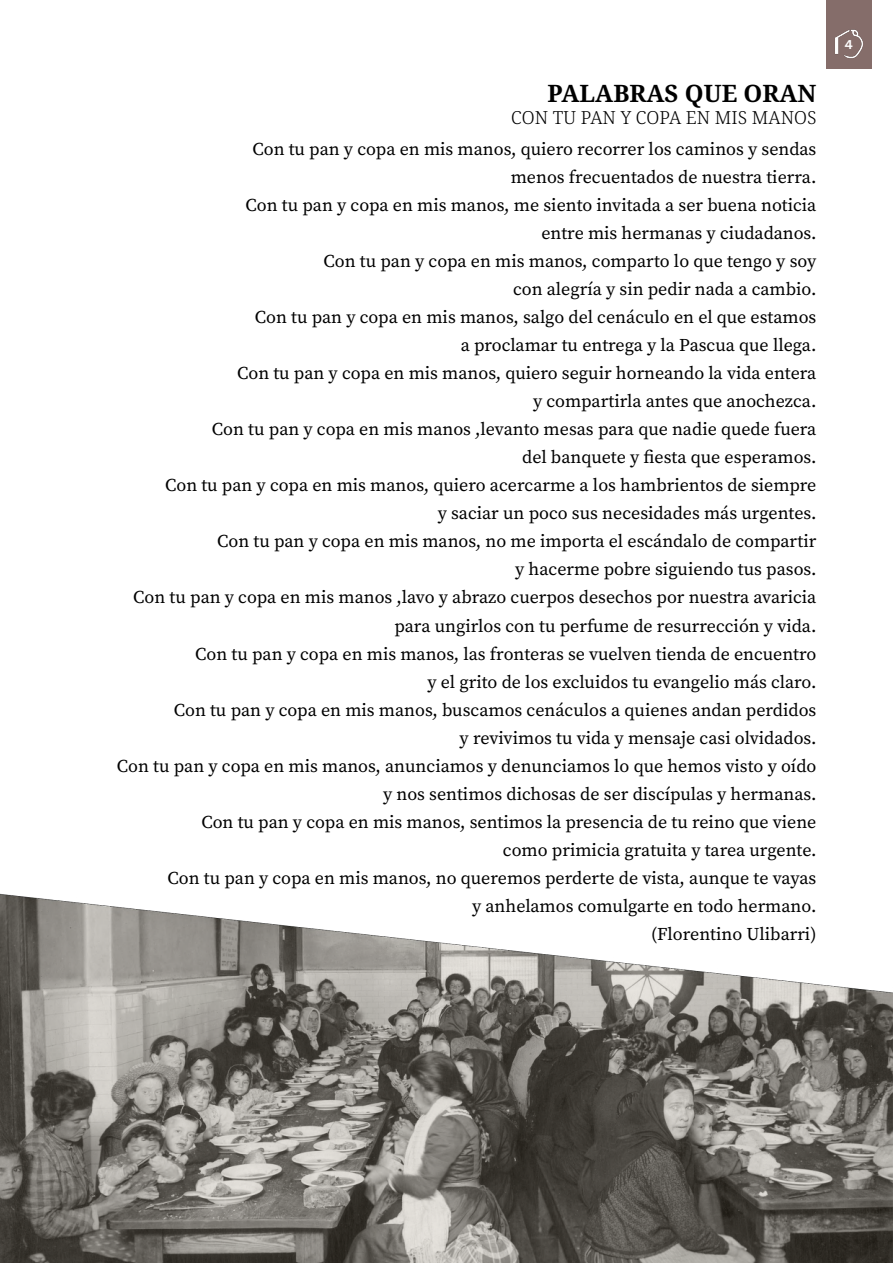
<style>
.page{position:relative;width:893px;height:1263px;background:#fff}
.page>*{position:absolute;margin:0;border:0;box-sizing:border-box;transform-origin:0 0}
.t1{font:700 24px "Noto Serif";color:#000}
.t2{font:18px/28px "Source Serif Pro";color:#000;text-align:right}
.t3{font:300 18px "Noto Serif";color:#000}
.t4{font:600 13.5px "Work Sans";color:#fff}
</style>
<div class="page">
<div style="left:826px;top:0;width:45px;height:69px;background:#856d6a"></div>
<img style="left:835px;top:30px;width:28px;height:17px">
<img style="left:0;top:47px;width:893px;height:1216px">
<h1 class="t1" style="left:547px;top:77px;width:270px">PALABRAS QUE ORAN</h1>
<p class="t3" style="left:511px;top:105px;width:307px">CON TU PAN Y COPA EN MIS MANOS</p>
<p class="t2" style="left:117px;top:135px;width:701px">Con tu pan y copa en mis manos, quiero recorrer los caminos y sendas<br>menos frecuentados de nuestra tierra.<br>Con tu pan y copa en mis manos, me siento invitada a ser buena noticia<br>entre mis hermanas y ciudadanos.<br>Con tu pan y copa en mis manos, comparto lo que tengo y soy<br>con alegría y sin pedir nada a cambio.<br>Con tu pan y copa en mis manos, salgo del cenáculo en el que estamos<br>a proclamar tu entrega y la Pascua que llega.<br>Con tu pan y copa en mis manos, quiero seguir horneando la vida entera<br>y compartirla antes que anochezca.<br>Con tu pan y copa en mis manos ,levanto mesas para que nadie quede fuera<br>del banquete y fiesta que esperamos.<br>Con tu pan y copa en mis manos, quiero acercarme a los hambrientos de siempre<br>y saciar un poco sus necesidades más urgentes.<br>Con tu pan y copa en mis manos, no me importa el escándalo de compartir<br>y hacerme pobre siguiendo tus pasos.<br>Con tu pan y copa en mis manos ,lavo y abrazo cuerpos desechos por nuestra avaricia para ungirlos con tu perfume de resurrección y vida.<br>Con tu pan y copa en mis manos, las fronteras se vuelven tienda de encuentro<br>y el grito de los excluidos tu evangelio más claro.<br>Con tu pan y copa en mis manos, buscamos cenáculos a quienes andan perdidos<br>y revivimos tu vida y mensaje casi olvidados.<br>Con tu pan y copa en mis manos, anunciamos y denunciamos lo que hemos visto y oído y nos sentimos dichosas de ser discípulas y hermanas.<br>Con tu pan y copa en mis manos, sentimos la presencia de tu reino que viene<br>como primicia gratuita y tarea urgente.<br>Con tu pan y copa en mis manos, no queremos perderte de vista, aunque te vayas<br>y anhelamos comulgarte en todo hermano.<br>(Florentino Ulibarri)</p>
<p class="t4" style="left:844px;top:37px;width:10px">4</p>
</div>
